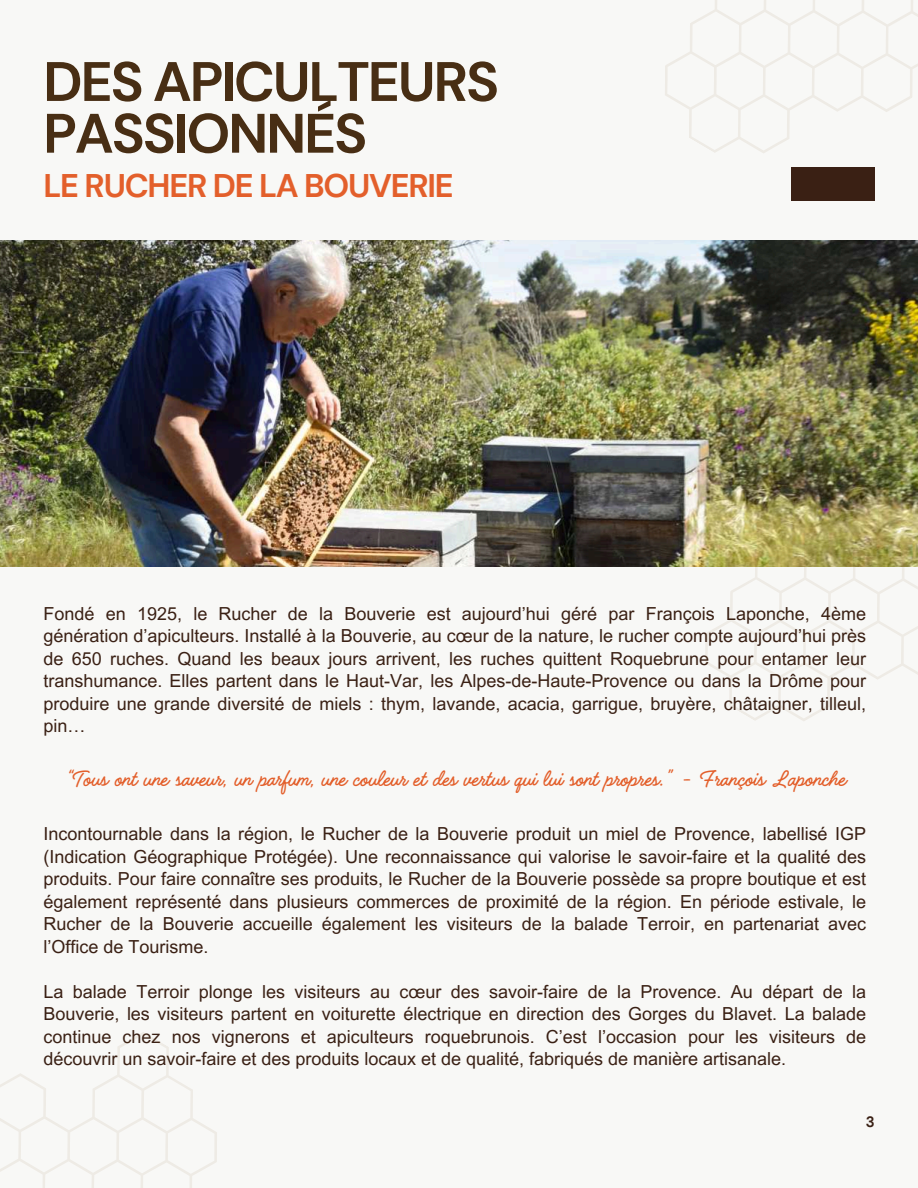
<style>
.page{position:relative;width:918px;height:1188px;background:#f8f8f6}
.page>*{position:absolute;margin:0;border:0;box-sizing:border-box;transform-origin:0 0}
.t1{font:700 55.5px/51.8px "DM Sans";letter-spacing:-.035em;color:#482e14}
.t2{font:700 32.7px "DM Sans";letter-spacing:-.035em;color:#e35f2b}
.t3{font:25.5px "Handelson Three";color:#e35f2b}
.t4{font:18px/22.5px "Arial MT Pro";color:#3a2014;text-align:justify}
.t5{font:700 15px "DM Sans";color:#3a2014}
</style>
<div class="page">
<img style="left:0;top:240px;width:918px;height:326px">
<div style="left:791px;top:168px;width:84px;height:33px;background:#3a2014"></div>
<svg style="left:0;top:1032px;width:217px;height:156px"></svg>
<svg style="left:705px;top:493px;width:213px;height:228px"></svg>
<svg style="left:665px;top:0;width:253px;height:153px"></svg>
<h1 class="t1" style="left:43px;top:56px;width:457px">DES APICULTEURS<br>PASSIONNÉS</h1>
<h2 class="t2" style="left:44px;top:165px;width:412px">LE RUCHER DE LA BOUVERIE</h2>
<p class="t4" style="left:44px;top:603px;width:824px">Fondé en 1925, le Rucher de la Bouverie est aujourd’hui géré par François Laponche, 4ème génération d’apiculteurs. Installé à la Bouverie, au cœur de la nature, le rucher compte aujourd’hui près de 650 ruches. Quand les beaux jours arrivent, les ruches quittent Roquebrune pour entamer leur transhumance. Elles partent dans le Haut-Var, les Alpes-de-Haute-Provence ou dans la Drôme pour produire une grande diversité de miels : thym, lavande, acacia, garrigue, bruyère, châtaigner, tilleul, pin…</p>
<h3 class="t3" style="left:65px;top:765px;width:782px">&lt;Tous ont une saveur, un parfum, une couleur et des vertus qui lui sont propres.= - François Laponche</h3>
<p class="t4" style="left:44px;top:824px;width:824px">Incontournable dans la région, le Rucher de la Bouverie produit un miel de Provence, labellisé IGP (Indication Géographique Protégée). Une reconnaissance qui valorise le savoir-faire et la qualité des produits. Pour faire connaître ses produits, le Rucher de la Bouverie possède sa propre boutique et est également représenté dans plusieurs commerces de proximité de la région. En période estivale, le Rucher de la Bouverie accueille également les visiteurs de la balade Terroir, en partenariat avec l’Office de Tourisme.</p>
<p class="t4" style="left:44px;top:981px;width:824px">La balade Terroir plonge les visiteurs au cœur des savoir-faire de la Provence. Au départ de la Bouverie, les visiteurs partent en voiturette électrique en direction des Gorges du Blavet. La balade continue chez nos vignerons et apiculteurs roquebrunois. C’est l’occasion pour les visiteurs de découvrir un savoir-faire et des produits locaux et de qualité, fabriqués de manière artisanale.</p>
<p class="t5" style="left:866px;top:1113px;width:10px">3</p>
</div>
